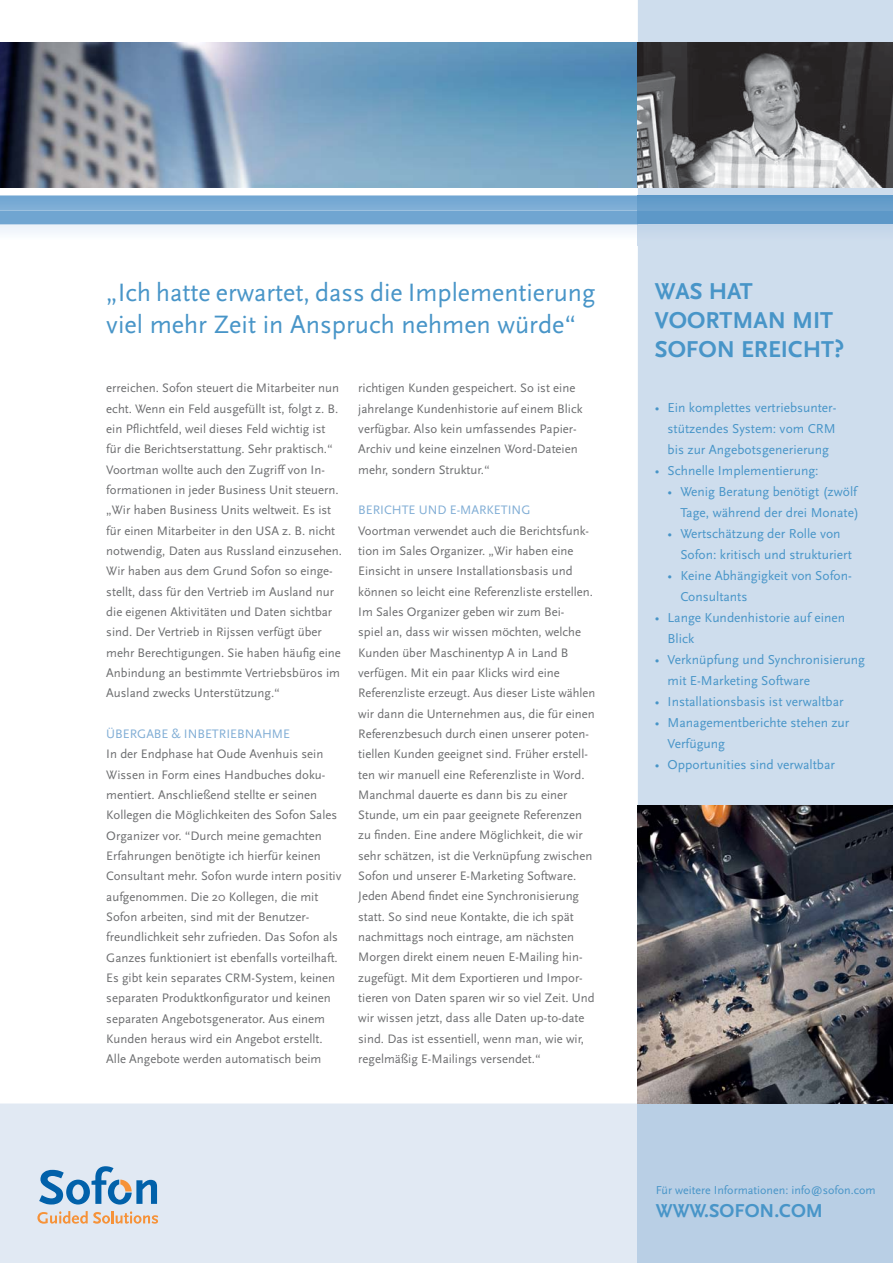
<style>
.page{position:relative;width:893px;height:1263px;background:#fff}
.page>*{position:absolute;margin:0;border:0;box-sizing:border-box;transform-origin:0 0}
.t1{font:26.25px/32.4px "Scala Sans";color:#4895c8}
.t2{font:700 24px/28.8px "Scala Sans";color:#4895c8}
.t3{font:700 19.5px "Scala Sans";color:#4895c8}
.t4{font:13.5px/21px "Scala Sans";color:#4895c8}
.t5{font:12.9px/20.4px "Scala Sans";color:#6d6e70}
.t6{font:12.9px "Scala Sans";color:#80add5}
.t7{font:12px "Scala Sans";color:#4895c8}
</style>
<div class="page">
<img style="left:0;top:43px;width:638px;height:144px">
<div style="left:638px;top:0;width:255px;height:806px;background:#cedded"></div>
<div style="left:0;top:1103px;width:638px;height:160px;background:#e1e9f3"></div>
<div style="left:638px;top:1103px;width:255px;height:160px;background:#b9cfe5"></div>
<div style="left:0;top:224px;width:638px;height:22px;background:#f6fafd"></div>
<div style="left:638px;top:224px;width:255px;height:22px;background:#c9d9ea"></div>
<svg style="left:0;top:196px;width:893px;height:28px;background:#71a6d1"></svg>
<div style="left:638px;top:196px;width:255px;height:14px;background:#649cca"></div>
<img style="left:638px;top:806px;width:255px;height:297px">
<svg style="left:39px;top:1166px;width:118px;height:38px;background:#8eb5d4"></svg>
<svg style="left:37px;top:1211px;width:121px;height:13px;background:#e8c9af"></svg>
<img style="left:638px;top:43px;width:255px;height:144px">
<h1 class="t1" style="left:106px;top:278px;width:490px">„Ich hatte erwartet, dass die Implementierung viel mehr Zeit in Anspruch nehmen würde“</h1>
<p class="t5" style="left:106px;top:379px;width:237px">erreichen. Sofon steuert die Mitarbeiter nun echt. Wenn ein Feld ausgefüllt ist, folgt z. B. ein Pflichtfeld, weil dieses Feld wichtig ist für die Berichtserstattung. Sehr praktisch.“ Voortman wollte auch den Zugriff von In&shy;formationen in jeder Business Unit steuern. „Wir haben Business Units weltweit. Es ist für einen Mitarbeiter in den USA z. B. nicht notwendig, Daten aus Russland einzusehen.<br>Wir haben aus dem Grund Sofon so einge&shy;stellt, dass für den Vertrieb im Ausland nur die eigenen Aktivitäten und Daten sichtbar sind. Der Vertrieb in Rijssen verfügt über mehr Berechtigungen. Sie haben häufig eine Anbindung an bestimmte Vertriebsbüros im Ausland zwecks Unterstützung.“</p>
<p class="t6" style="left:106px;top:729px;width:185px">ÜBERGABE &amp; INBETRIEBNAHME</p>
<p class="t5" style="left:106px;top:745px;width:237px">In der Endphase hat Oude Avenhuis sein Wissen in Form eines Handbuches doku&shy;mentiert. Anschließend stellte er seinen Kollegen die Möglichkeiten des Sofon Sales Organizer vor. “Durch meine gemachten Erfahrungen benötigte ich hierfür keinen Consultant mehr. Sofon wurde intern positiv aufgenommen. Die 20 Kollegen, die mit Sofon arbeiten, sind mit der Benutzer&shy;freundlichkeit sehr zufrieden. Das Sofon als Ganzes funktioniert ist ebenfalls vorteilhaft.<br>Es gibt kein separates CRM-System, keinen separaten Produktkonfigurator und keinen separaten Angebotsgenerator. Aus einem Kunden heraus wird ein Angebot erstellt.<br>Alle Angebote werden automatisch beim</p>
<p class="t5" style="left:358px;top:379px;width:226px">richtigen Kunden gespeichert. So ist eine jahrelange Kundenhistorie auf einem Blick verfügbar. Also kein umfassendes Papier-Archiv und keine einzelnen Word-Dateien mehr, sondern Struktur.“</p>
<p class="t6" style="left:358px;top:505px;width:174px">BERICHTE UND E-MARKETING</p>
<p class="t5" style="left:358px;top:521px;width:239px">Voortman verwendet auch die Berichtsfunk&shy;tion im Sales Organizer. „Wir haben eine Einsicht in unsere Installationsbasis und können so leicht eine Referenzliste erstellen.<br>Im Sales Organizer geben wir zum Bei-<br>spiel an, dass wir wissen möchten, welche Kunden über Maschinentyp A in Land B verfügen. Mit ein paar Klicks wird eine Referenzliste erzeugt. Aus dieser Liste wählen wir dann die Unternehmen aus, die für einen Referenzbesuch durch einen unserer poten&shy;tiellen Kunden geeignet sind. Früher erstell&shy;ten wir manuell eine Referenzliste in Word.<br>Manchmal dauerte es dann bis zu einer Stunde, um ein paar geeignete Referenzen zu finden. Eine andere Möglichkeit, die wir sehr schätzen, ist die Verknüpfung zwischen Sofon und unserer E-Marketing Software.<br>Jeden Abend findet eine Synchronisierung statt. So sind neue Kontakte, die ich spät nachmittags noch eintrage, am nächsten Morgen direkt einem neuen E-Mailing hin&shy;zugefügt. Mit dem Exportieren und Impor&shy;tieren von Daten sparen wir so viel Zeit. Und wir wissen jetzt, dass alle Daten up-to-date sind. Das ist essentiell, wenn man, wie wir, regelmäßig E-Mailings versendet.“</p>
<h2 class="t2" style="left:655px;top:279px;width:191px">WAS HAT<br>VOORTMAN MIT<br>SOFON EREICHT?</h2>
<p class="t4" style="left:668px;top:398px;width:170px;text-align:justify;text-indent:-13px">• Ein komplettes vertriebsunter&shy;stützendes System: vom CRM bis zur Angebotsgenerierung</p>
<p class="t4" style="left:655px;top:461px;width:165px">• Schnelle Implementierung:</p>
<p class="t4" style="left:668px;top:482px;width:193px;text-align:right">• Wenig Beratung benötigt (zwölf<br>Tage, während der drei Monate)</p>
<p class="t4" style="left:680px;top:524px;width:173px;text-indent:-13px">• Wertschätzung der Rolle von<br>Sofon: kritisch und strukturiert</p>
<p class="t4" style="left:680px;top:566px;width:173px;text-indent:-13px">• Keine Abhängigkeit von Sofon-<br>Consultants</p>
<p class="t4" style="left:668px;top:608px;width:179px;text-indent:-13px">• Lange Kundenhistorie auf einen<br>Blick</p>
<p class="t4" style="left:668px;top:650px;width:199px;text-indent:-13px">• Verknüpfung und Synchronisierung mit E-Marketing Software</p>
<p class="t4" style="left:655px;top:692px;width:190px">• Installationsbasis ist verwaltbar</p>
<p class="t4" style="left:668px;top:713px;width:183px;text-indent:-13px">• Managementberichte stehen zur<br>Verfügung</p>
<p class="t4" style="left:655px;top:755px;width:182px">• Opportunities sind verwaltbar</p>
<p class="t7" style="left:656px;top:1185px;width:221px">Für weitere Informationen: info@sofon.com</p>
<h3 class="t3" style="left:656px;top:1203px;width:169px">WWW.SOFON.COM</h3>
</div>
